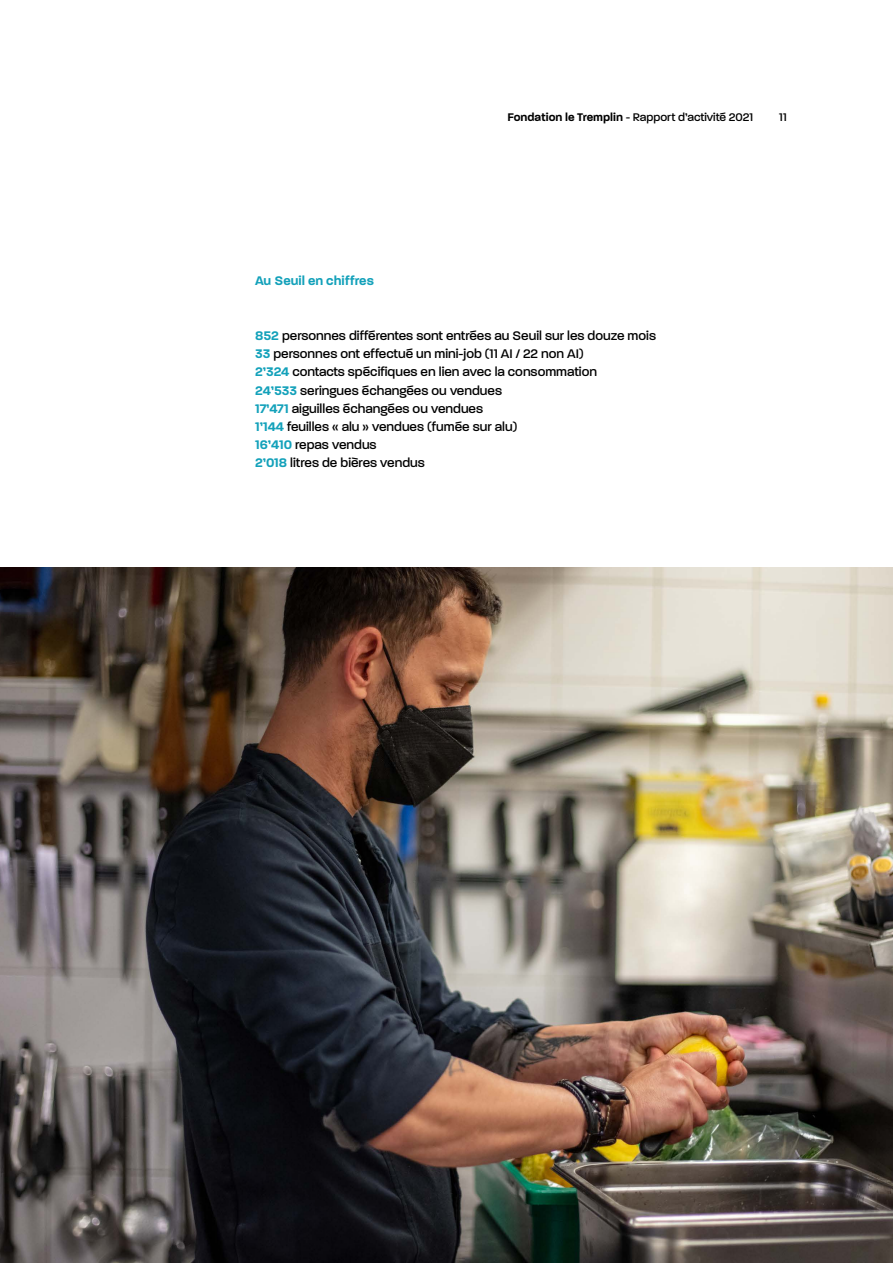
<style>
.page{position:relative;width:893px;height:1263px;background:#fff}
.page>*{position:absolute;margin:0;border:0;box-sizing:border-box;transform-origin:0 0}
.t1{font:500 13.5px/18.1px "Paralucent";color:#000}
.t2{font:600 13.5px "Paralucent";color:#13a1ba}
.t3{font:500 12px "Paralucent";color:#000}
.s1{font-weight:600}
.s2{font-weight:600;color:#13a1ba}
</style>
<div class="page">
<img style="left:0;top:568px;width:893px;height:695px">
<p class="t2" style="left:255px;top:273px;width:120px">Au Seuil en chiffres</p>
<p class="t3" style="left:507px;top:110px;width:247px"><span class="s1">Fondation le Tremplin</span> - Rapport d’activité 2021</p>
<p class="t3" style="left:779px;top:110px;width:9px">11</p>
<p class="t1" style="left:255px;top:326px;width:402px"><span class="s2">852</span> personnes différentes sont entrées au Seuil sur les douze mois <span class="s2">33</span> personnes ont effectué un mini-job (11 AI / 22 non AI)<br><span class="s2">2’324</span> contacts spécifiques en lien avec la consommation<br><span class="s2">24’533</span> seringues échangées ou vendues<br><span class="s2">17’471</span> aiguilles échangées ou vendues<br><span class="s2">1’144</span> feuilles « alu » vendues (fumée sur alu)<br><span class="s2">16’410</span> repas vendus<br><span class="s2">2’018</span> litres de bières vendus</p>
</div>
